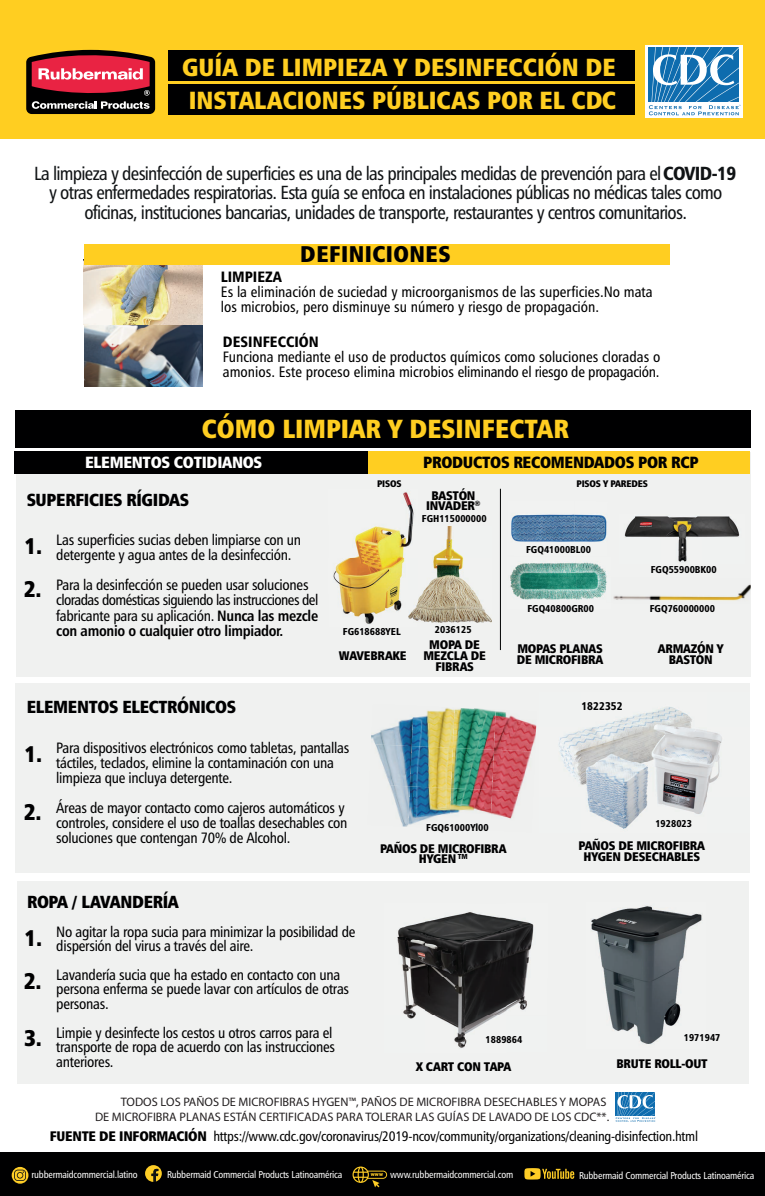
<style>
.page{position:relative;width:765px;height:1196px;background:#fff}
.page>*{position:absolute;margin:0;border:0;box-sizing:border-box;transform-origin:0 0}
.t1{font:26.25px "Humanist 777 BT Extra Black Cond B";color:#ffce21}
.t2{font:24.88px/32.6px "Humanist 777 BT Extra Black Cond B";color:#ffce21}
.t3{font:22.75px/43.6px "Humanist 777 BT Extra Black Cond B";letter-spacing:.02em;color:#000001}
.t4{font:19px/19.4px "Humanist 777 BT Roman Condensed B";letter-spacing:-.04em;color:#101315;text-align:center}
.t5{font:17.5px "Humanist 777 BT Extra Black Cond B";letter-spacing:-.02em;color:#000001}
.t6{font:16.25px "Humanist 777 BT Extra Black Cond B";letter-spacing:-.02em;color:#000001}
.t7{font:16.25px "Humanist 777 BT Extra Black Cond B";letter-spacing:-.02em;color:#fff}
.t8{font:15px/15px "Humanist 777 BT Roman Condensed B";letter-spacing:-.02em;color:#000001}
.t9{font:15px/15px "Humanist 777 BT Roman Condensed B";color:#000001}
.t10{font:15px "Humanist 777 BT Bold Condensed B";letter-spacing:-.02em;color:#000001}
.t11{font:15px "Humanist 777 BT Black Condensed B";color:#000001}
.t12{font:13.88px "Humanist 777 BT Roman Condensed B";letter-spacing:-.02em;color:#000001}
.t13{font:12.5px/10.8px "Humanist 777 BT Extra Black Cond B";letter-spacing:-.02em;color:#000001;text-align:center}
.t14{font:12.25px/14.8px "Myriad Pro";color:#231f20;text-align:right}
.t15{font:11.25px "Humanist 777 BT Black Condensed B";color:#000001}
.t16{font:10px "Humanist 777 BT Roman Condensed B";letter-spacing:-.02em;color:#fff}
.t17{font:10px "Humanist 777 BT Black Condensed B";color:#000001}
.t18{font:9.5px "Humanist 777 BT Extra Black Cond B";letter-spacing:-.02em;color:#000001}
.t19{font:900 5.38px "Roboto";color:#fecd26}
.s1{font-family:"Humanist 777 BT Black Condensed B"}
.s2{font-family:"Humanist 777 BT Bold Condensed B"}
.s3{font-family:"Humanist 777 BT Extra Black Cond B"}
</style>
<div class="page">
<div style="left:16px;top:452px;width:735px;height:225px;background:#f0f1f0"></div>
<img style="left:511px;top:514px;width:96px;height:28px">
<img style="left:613px;top:584px;width:138px;height:17px">
<div style="left:15px;top:409px;width:735px;height:38px;background:#000001"></div>
<img style="left:84px;top:264px;width:119px;height:122px">
<div style="left:84px;top:243px;width:585px;height:21px;background:#ffce21"></div>
<div style="left:16px;top:683px;width:734px;height:190px;background:#f0f1f0"></div>
<img style="left:559px;top:707px;width:163px;height:122px">
<div style="left:1px;top:0;width:764px;height:139px;background:#ffce21"></div>
<svg style="left:26px;top:49px;width:129px;height:65px;background:#8b393c"></svg>
<div style="left:168px;top:51px;width:466px;height:30px;background:#000001"></div>
<div style="left:168px;top:85px;width:466px;height:30px;background:#000001"></div>
<div style="left:0;top:1152px;width:765px;height:43px;background:#000001"></div>
<svg style="left:145px;top:1165px;width:17px;height:16px"></svg>
<svg style="left:12px;top:1166px;width:16px;height:17px"></svg>
<svg style="left:14px;top:1169px;width:12px;height:11px"></svg>
<svg style="left:353px;top:1166px;width:34px;height:21px"></svg>
<svg style="left:524px;top:1168px;width:50px;height:11px"></svg>
<svg style="left:645px;top:45px;width:98px;height:72px"></svg>
<svg style="left:649px;top:47px;width:92px;height:68px;background:#67a2cc"></svg>
<div style="left:368px;top:450px;width:382px;height:23px;background:#ffce21"></div>
<div style="left:15px;top:450px;width:353px;height:23px;background:#000001"></div>
<div style="left:17px;top:881px;width:731px;height:202px;background:#f0f1f0"></div>
<img style="left:591px;top:906px;width:111px;height:138px">
<img style="left:397px;top:912px;width:137px;height:136px">
<img style="left:496px;top:711px;width:41px;height:38px">
<img style="left:494px;top:749px;width:38px;height:40px">
<img style="left:492px;top:789px;width:29px;height:30px">
<img style="left:455px;top:708px;width:41px;height:41px">
<img style="left:453px;top:747px;width:41px;height:43px">
<img style="left:451px;top:788px;width:41px;height:26px">
<img style="left:414px;top:708px;width:41px;height:39px">
<img style="left:412px;top:746px;width:41px;height:42px">
<img style="left:410px;top:786px;width:41px;height:39px">
<img style="left:371px;top:717px;width:43px;height:29px">
<img style="left:371px;top:744px;width:41px;height:42px">
<img style="left:371px;top:784px;width:39px;height:42px">
<img style="left:510px;top:562px;width:97px;height:38px">
<img style="left:351px;top:491px;width:63px;height:67px">
<img style="left:333px;top:558px;width:72px;height:35px">
<img style="left:340px;top:593px;width:62px;height:31px">
<img style="left:408px;top:526px;width:84px;height:96px">
<hr style="left:500px;top:488px;width:1px;height:162px;background:#000001">
<svg style="left:615px;top:1092px;width:41px;height:30px"></svg>
<svg style="left:616px;top:1092px;width:40px;height:29px"></svg>
<img style="left:624px;top:516px;width:116px;height:46px">
<h2 class="t2" style="left:182px;top:50px;width:435px">GUÍA DE LIMPIEZA Y DESINFECCIÓN DE<br>INSTALACIONES PÚBLICAS POR EL CDC</h2>
<p class="t4" style="left:34px;top:163px;width:704px">La limpieza y desinfección de superficies es una de las principales medidas de prevención para el<span class="s1">COVID-19 </span>y otras enfermedades respiratorias. Esta guía se enfoca en instalaciones públicas no médicas tales como oficinas, instituciones bancarias, unidades de transporte, restaurantes y centros comunitarios.</p>
<h3 class="t3" style="left:300px;top:231px;width:152px">DEFINICIONES</h3>
<p class="t11" style="left:221px;top:267px;width:63px">LIMPIEZA</p>
<p class="t9" style="left:221px;top:284px;width:433px">Es la eliminación de suciedad y microorganismos de las superficies.No mata los microbios, pero disminuye su número y riesgo de propagación.</p>
<p class="t11" style="left:223px;top:332px;width:97px">DESINFECCIÓN</p>
<p class="t9" style="left:223px;top:348px;width:439px">Funciona mediante el uso de productos químicos como soluciones cloradas o amonios. Este proceso elimina microbios eliminando el riesgo de propagación.</p>
<h1 class="t1" style="left:202px;top:412px;width:368px">CÓMO LIMPIAR Y DESINFECTAR</h1>
<p class="t7" style="left:85px;top:451px;width:179px">ELEMENTOS COTIDIANOS</p>
<p class="t6" style="left:423px;top:451px;width:277px">PRODUCTOS RECOMENDADOS POR RCP</p>
<p class="t5" style="left:27px;top:488px;width:164px">SUPERFICIES RÍGIDAS</p>
<h3 class="t3" style="left:24px;top:523px;width:20px">1.<br>2.</h3>
<p class="t8" style="left:56px;top:532px;width:246px">Las superficies sucias deben limpiarse con un detergente y agua antes de la desinfección.</p>
<p class="t8" style="left:56px;top:577px;width:264px">Para la desinfección se pueden usar soluciones cloradas domésticas siguiendo las instrucciones del fabricante para su aplicación. <span class="s2">Nunca las mezcle</span></p>
<p class="t10" style="left:56px;top:620px;width:228px">con amonio o cualquier otro limpiador.</p>
<p class="t18" style="left:377px;top:478px;width:26px">PISOS</p>
<p class="t18" style="left:577px;top:478px;width:73px">PISOS Y PAREDES</p>
<p class="t13" style="left:426px;top:489px;width:56px">BASTÓN<br>INVADER<sup>®</sup></p>
<p class="t17" style="left:422px;top:512px;width:66px">FGH115000000</p>
<p class="t17" style="left:343px;top:625px;width:59px">FG618688YEL</p>
<p class="t17" style="left:435px;top:622px;width:38px">2036125</p>
<p class="t13" style="left:339px;top:649px;width:69px">WAVEBRAKE</p>
<p class="t13" style="left:423px;top:639px;width:64px">MOPA DE<br>MEZCLA DE<br>FIBRAS</p>
<p class="t17" style="left:526px;top:543px;width:66px">FGQ41000BL00</p>
<p class="t17" style="left:527px;top:602px;width:68px">FGQ40800GR00</p>
<p class="t17" style="left:651px;top:562px;width:67px">FGQ55900BK00</p>
<p class="t17" style="left:650px;top:602px;width:67px">FGQ760000000</p>
<p class="t13" style="left:517px;top:642px;width:88px;text-align:left">MOPAS PLANAS<br>DE MICROFIBRA</p>
<p class="t13" style="left:658px;top:642px;width:67px">ARMAZÓN Y<br>BASTÓN</p>
<p class="t5" style="left:27px;top:695px;width:211px">ELEMENTOS ELECTRÓNICOS</p>
<p class="t8" style="left:56px;top:740px;width:295px">Para dispositivos electrónicos como tabletas, pantallas táctiles, teclados, elimine la contaminación con una limpieza que incluya detergente.</p>
<p class="t8" style="left:56px;top:800px;width:293px">Áreas de mayor contacto como cajeros automáticos y controles, considere el uso de toallas desechables con soluciones que contengan 70% de Alcohol.</p>
<h3 class="t3" style="left:24px;top:731px;width:19px">1.</h3>
<h3 class="t3" style="left:24px;top:789px;width:19px">2.</h3>
<p class="t5" style="left:27px;top:890px;width:153px">ROPA / LAVANDERÍA</p>
<p class="t8" style="left:56px;top:924px;width:301px;line-height:14.4px">No agitar la ropa sucia para minimizar la posibilidad de dispersión del virus a través del aire.</p>
<p class="t8" style="left:56px;top:967px;width:294px;line-height:14.4px">Lavandería sucia que ha estado en contacto con una persona enferma se puede lavar con artículos de otras personas.</p>
<p class="t8" style="left:56px;top:1024px;width:280px;line-height:14.4px">Limpie y desinfecte los cestos u otros carros para el transporte de ropa de acuerdo con las instrucciones anteriores.</p>
<h3 class="t3" style="left:24px;top:915px;width:20px">1.<br>2.</h3>
<h3 class="t3" style="left:24px;top:1015px;width:19px">3.</h3>
<p class="t17" style="left:426px;top:821px;width:64px">FGQ61000Yl00</p>
<p class="t15" style="left:581px;top:698px;width:43px">1822352</p>
<p class="t17" style="left:655px;top:817px;width:38px">1928023</p>
<p class="t13" style="left:380px;top:842px;width:128px">PAÑOS DE MICROFIBRA<br>HYGEN <sup>TM</sup></p>
<p class="t13" style="left:579px;top:840px;width:128px">PAÑOS DE MICROFIBRA<br>HYGEN DESECHABLES</p>
<p class="t17" style="left:486px;top:1032px;width:38px">1889864</p>
<p class="t17" style="left:684px;top:1031px;width:38px">1971947</p>
<p class="t13" style="left:416px;top:1060px;width:97px">X CART CON TAPA</p>
<p class="t13" style="left:617px;top:1057px;width:93px">BRUTE ROLL-OUT</p>
<p class="t14" style="left:95px;top:1094px;width:516px">TODOS LOS PAÑOS DE MICROFIBRAS HYGEN™, PAÑOS DE MICROFIBRA DESECHABLES Y MOPAS<br>DE MICROFIBRA PLANAS ESTÁN CERTIFICADAS PARA TOLERAR LAS GUÍAS DE LAVADO DE LOS CDC**.</p>
<p class="t12" style="left:50px;top:1127px;width:650px"><span class="s3">FUENTE DE INFORMACIÓN</span> https://www.cdc.gov/coronavirus/2019-ncov/community/organizations/cleaning-disinfection.html</p>
<p class="t16" style="left:32px;top:1168px;width:108px">rubbermaidcommercial.latino</p>
<p class="t16" style="left:167px;top:1168px;width:177px">Rubbermaid Commercial Products Latinoamérica</p>
<p class="t16" style="left:390px;top:1168px;width:125px">www.rubbermaidcommercial.com</p>
<p class="t16" style="left:579px;top:1168px;width:177px">Rubbermaid Commercial Products Latinoamérica</p>
<p class="t19" style="left:371px;top:1170px;width:14px">www</p>
</div>
